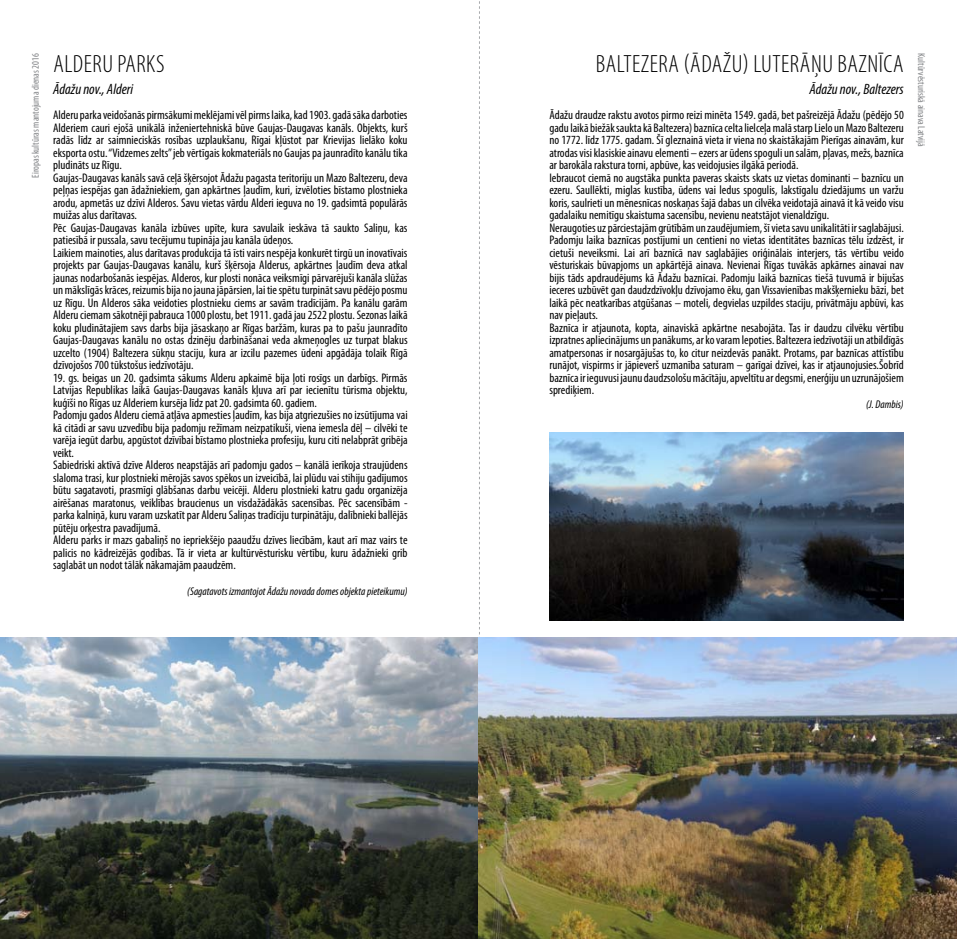
<style>
.page{position:relative;width:957px;height:939px;background:#fff}
.page>*{position:absolute;margin:0;border:0;box-sizing:border-box;transform-origin:0 0}
.t1{font:300 condensed 25px "Myriad Pro";letter-spacing:.02em;color:#000}
.t2{font:italic condensed 15px "Myriad Pro";color:#000}
.t3{font:condensed 12.5px/12.5px "Myriad Pro";color:#000}
.t4{font:italic condensed 11.25px "Myriad Pro";color:#000}
.t5{font:condensed 10px "Myriad Pro";color:#808285}
</style>
<div class="page">
<svg style="left:479px;top:1px;width:1px;height:637px"></svg>
<img style="left:0;top:638px;width:957px;height:301px">
<img style="left:549px;top:432px;width:355px;height:188px">
<h1 class="t1" style="left:596px;top:49px;width:20px">BALTEZERA</h1>
<h1 class="t1" style="left:683px;top:49px;width:81px">(ĀDAŽU) LUTERĀ</h1>
<h1 class="t1" style="left:811px;top:49px;width:37px">ŅU BAZNĪCA</h1>
<p class="t2" style="left:809px;top:80px;width:96px">Ādažu nov., Baltezers</p>
<p class="t3" style="left:549px;top:109px;width:356px">Ādažu draudze rakstu avotos pirmo reizi minēta 1549. gadā, bet pašreizējā Ādažu (pēdējo 50 gadu laikā biežāk saukta kā Baltezera) baznīca celta lielceļa malā starp Lielo un Mazo Baltezeru no 1772. līdz 1775. gadam. Šī gleznainā vieta ir viena no skaistākajām Pierīgas ainavām, kur atrodas visi klasiskie ainavu elementi – ezers ar ūdens spoguli un salām, pļavas, mežs, baznīca ar barokāla rakstura torni, apbūve, kas veidojusies ilgākā periodā.<br>Iebraucot ciemā no augstāka punkta paveras skaists skats uz vietas dominanti – baznīcu un ezeru. Saullēkti, miglas kustība, ūdens vai ledus spogulis, lakstīgalu dziedājums un varžu koris, saulrieti un mēnesnīcas noskaņas šajā dabas un cilvēka veidotajā ainavā it kā veido visu gadalaiku nemitīgu skaistuma sacensību, nevienu neatstājot vienaldzīgu.<br>Neraugoties uz pārciestajām grūtībām un zaudējumiem, šī vieta savu unikalitāti ir saglabājusi.<br>Padomju laika baznīcas postījumi un centieni no vietas identitātes baznīcas tēlu izdzēst, ir cietuši neveiksmi. Lai arī baznīcā nav saglabājies oriģinālais interjers, tās vērtību veido vēsturiskais būvapjoms un apkārtējā ainava. Nevienai Rīgas tuvākās apkārnes ainavai nav bijis tāds apdraudējums kā Ādažu baznīcai. Padomju laikā baznīcas tiešā tuvumā ir bijušas ieceres uzbūvēt gan daudzdzīvokļu dzīvojamo ēku, gan Vissavienības makšķernieku bāzi, bet laikā pēc neatkarības atgūšanas – moteli, degvielas uzpildes staciju, privātmāju apbūvi, kas nav pieļauts.<br>Baznīca ir atjaunota, kopta, ainaviskā apkārtne nesabojāta. Tas ir daudzu cilvēku vērtību izpratnes apliecinājums un panākums, ar ko varam lepoties. Baltezera iedzīvotāji un atbildīgās amatpersonas ir nosargājušas to, ko citur neizdevās panākt. Protams, par baznīcas attīstību runājot, vispirms ir jāpieverš uzmanība saturam – garīgai dzīvei, kas ir atjaunojusies.Šobrīd baznīca ir ieguvusi jaunu daudzsološu mācītāju, apveltītu ar degsmi, enerģiju un uzrunājošiem sprediķiem.</p>
<p class="t4" style="left:866px;top:397px;width:39px">(J. Dambis)</p>
<p class="t5" style="left:29px;top:178px;width:126px;rotate:-90deg">Eiropas kultūras mantojuma dienas 2016</p>
<p class="t5" style="left:927px;top:53px;width:95px;rotate:90deg">Kultūrvēsturiskā ainava Latvijā</p>
<h1 class="t1" style="left:53px;top:49px;width:22px">ALDERU</h1>
<h1 class="t1" style="left:118px;top:49px;width:10px">PARKS</h1>
<p class="t2" style="left:53px;top:80px;width:82px">Ādažu nov., Alderi</p>
<p class="t3" style="left:53px;top:109px;width:356px">Alderu parka veidošanās pirmsākumi meklējami vēl pirms laika, kad 1903. gadā sāka darboties Alderiem cauri ejošā unikālā inženiertehniskā būve Gaujas-Daugavas kanāls. Objekts, kurš radās līdz ar saimnieciskās rosības uzplaukšanu, Rīgai kļūstot par Krievijas lielāko koku eksporta ostu. “Vidzemes zelts” jeb vērtīgais kokmateriāls no Gaujas pa jaunradīto kanālu tika pludināts uz Rīgu.<br>Gaujas-Daugavas kanāls savā ceļā šķērsojot Ādažu pagasta teritoriju un Mazo Baltezeru, deva peļņas iespējas gan ādažniekiem, gan apkārtnes ļaudīm, kuri, izvēloties bīstamo plostnieka arodu, apmetās uz dzīvi Alderos. Savu vietas vārdu Alderi ieguva no 19. gadsimtā populārās muižas alus darītavas.<br>Pēc Gaujas-Daugavas kanāla izbūves upīte, kura savulaik ieskāva tā saukto Saliņu, kas patiesībā ir pussala, savu tecējumu tupināja jau kanāla ūdeņos.<br>Laikiem mainoties, alus darītavas produkcija tā īsti vairs nespēja konkurēt tirgū un inovatīvais projekts par Gaujas-Daugavas kanālu, kurš šķērsoja Alderus, apkārtnes ļaudīm deva atkal jaunas nodarbošanās iespējas. Alderos, kur plosti nonāca veiksmīgi pārvarējuši kanāla slūžas un mākslīgās krāces, reizumis bija no jauna jāpārsien, lai tie spētu turpināt savu pēdējo posmu uz Rīgu. Un Alderos sāka veidoties plostnieku ciems ar savām tradīcijām. Pa kanālu garām Alderu ciemam sākotnēji pabrauca 1000 plostu, bet 1911. gadā jau 2522 plostu. Sezonas laikā koku pludinātajiem savs darbs bija jāsaskaņo ar Rīgas baržām, kuras pa to pašu jaunradīto Gaujas-Daugavas kanālu no ostas dzinēju darbināšanai veda akmeņogles uz turpat blakus uzcelto (1904) Baltezera sūkņu staciju, kura ar izcilu pazemes ūdeni apgādāja tolaik Rīgā dzīvojošos 700 tūkstošus iedzīvotāju.</p>
<p class="t3" style="left:53px;top:371px;width:356px">19. gs. beigas un 20. gadsimta sākums Alderu apkaimē bija ļoti rosīgs un darbīgs. Pirmās Latvijas Republikas laikā Gaujas-Daugavas kanāls kļuva arī par iecienītu tūrisma objektu, kuģīši no Rīgas uz Alderiem kursēja līdz pat 20. gadsimta 60. gadiem.<br>Padomju gados Alderu ciemā atļāva apmesties ļaudīm, kas bija atgriezušies no izsūtījuma vai kā citādi ar savu uzvedību bija padomju režīmam neizpatikuši, viena iemesla dēļ – cilvēki te varēja iegūt darbu, apgūstot dzīvībai bīstamo plostnieka profesiju, kuru citi nelabprāt gribēja veikt.<br>Sabiedriski aktīvā dzīve Alderos neapstājās arī padomju gados – kanālā ierīkoja straujūdens slaloma trasi, kur plostnieki mērojās savos spēkos un izveicībā, lai plūdu vai stihiju gadījumos būtu sagatavoti, prasmīgi glābšanas darbu veicēji. Alderu plostnieki katru gadu organizēja airēšanas maratonus, veiklības braucienus un visdažādākās sacensības. Pēc sacensībām - parka kalniņā, kuru varam uzskatīt par Alderu Saliņas tradīciju turpinātāju, dalībnieki ballējās pūtēju orķestra pavadījumā.<br>Alderu parks ir mazs gabaliņš no iepriekšējo paaudžu dzīves liecībām, kaut arī maz vairs te palicis no kādreizējās godības. Tā ir vieta ar kultūrvēsturisku vērtību, kuru ādažnieki grib saglabāt un nodot tālāk nākamajām paaudzēm.</p>
<p class="t4" style="left:187px;top:585px;width:222px">(Sagatavots izmantojot Ādažu novada domes objekta pieteikumu)</p>
</div>
